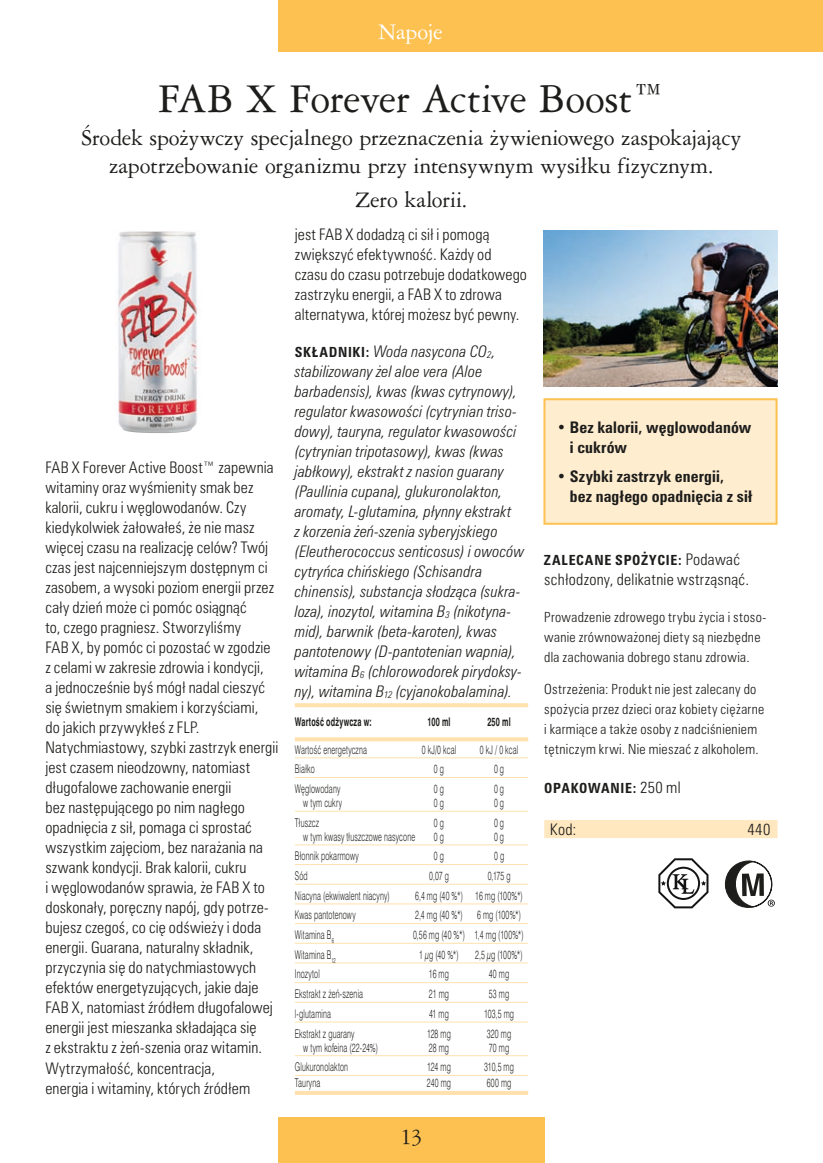
<style>
.page{position:relative;width:823px;height:1163px;background:#fff}
.page>*{position:absolute;margin:0;border:0;box-sizing:border-box;transform-origin:0 0}
.t1{font:44px "American Garamond PL";letter-spacing:-.01em;color:#1d1d1b}
.t2{font:24px/28px "American Garamond PL";letter-spacing:-.01em;color:#1d1d1b;text-align:center}
.t3{font:24px "American Garamond PL";letter-spacing:-.015em;color:#fff}
.t4{font:300 condensed 16px/20px "Zurich PL";letter-spacing:.005em;color:#1d1d1b}
.t5{font:italic 300 condensed 16px/20px "Zurich PL";letter-spacing:.015em;color:#1d1d1b}
.t6{font:700 condensed 16px/20px "Zurich PL";letter-spacing:.01em;color:#1d1d1b}
.t7{font:300 condensed 14px/20px "Zurich PL";letter-spacing:.02em;color:#1d1d1b}
.t8{font:700 condensed 14px "Zurich PL";letter-spacing:.05em;color:#1d1d1b}
.t9{font:300 12px "Swiss 721 PL";letter-spacing:.02em;color:#1d1d1b;scale:.6 1}
.t10{font:700 12px "Swiss 721 PL";letter-spacing:.03em;color:#1d1d1b;scale:.6 1}
.s1{font-size:40px}
.s2{font-weight:700;font-style:normal;font-size:14px}
.s3{font-size:9.6px}
.s4{font-weight:300;font-size:16px}
</style>
<div class="page">
<div style="left:278px;top:0;width:544px;height:51px;background:#fcc150"></div>
<div style="left:278px;top:1117px;width:266px;height:45px;background:#fcc150"></div>
<svg style="left:294px;top:703px;width:234px;height:4px"></svg>
<svg style="left:294px;top:737px;width:234px;height:4px"></svg>
<hr style="left:294px;top:757px;width:234px;height:1px;background:#ffe1ae">
<hr style="left:294px;top:776px;width:234px;height:1px;background:#ffe1ae">
<hr style="left:294px;top:810px;width:234px;height:1px;background:#ffe1ae">
<hr style="left:294px;top:844px;width:234px;height:1px;background:#ffe1ae">
<hr style="left:294px;top:863px;width:234px;height:1px;background:#ffe1ae">
<hr style="left:294px;top:883px;width:234px;height:1px;background:#ffe1ae">
<hr style="left:294px;top:903px;width:234px;height:1px;background:#ffe1ae">
<hr style="left:294px;top:922px;width:234px;height:1px;background:#ffe1ae">
<hr style="left:294px;top:942px;width:234px;height:1px;background:#ffe1ae">
<hr style="left:294px;top:962px;width:234px;height:1px;background:#ffe1ae">
<hr style="left:294px;top:981px;width:234px;height:1px;background:#ffe1ae">
<hr style="left:294px;top:1001px;width:234px;height:1px;background:#ffe1ae">
<hr style="left:294px;top:1021px;width:234px;height:1px;background:#ffe1ae">
<hr style="left:294px;top:1055px;width:234px;height:1px;background:#ffe1ae">
<hr style="left:294px;top:1074px;width:234px;height:1px;background:#ffe1ae">
<svg style="left:294px;top:1091px;width:234px;height:3px"></svg>
<div style="left:544px;top:820px;width:233px;height:18px;background:#ffe7bf"></div>
<img style="left:543px;top:230px;width:234px;height:156px">
<img style="left:117px;top:231px;width:81px;height:202px">
<div style="left:544px;top:399px;width:232px;height:124px;background:#ffedd0"></div>
<div style="left:543px;top:398px;width:234px;height:126px;border:2px solid #fcc150"></div>
<svg style="left:724px;top:860px;width:50px;height:48px"></svg>
<svg style="left:658px;top:858px;width:50px;height:50px"></svg>
<h2 class="t3" style="left:378px;top:18px;width:66px">Napoje</h2>
<h1 class="t1" style="left:158px;top:73px;width:507px">FAB X Forever Active Boost<span class="s1">™</span></h1>
<h2 class="t2" style="left:81px;top:123px;width:661px">Ârodek spo˝ywczy specjalnego przeznaczenia ˝ywieniowego zaspokajajàcy zapotrzebowanie organizmu przy intensywnym wysiłku fizycznym.</h2>
<h2 class="t2" style="left:355px;top:185px;width:113px">Zero kalorii.</h2>
<p class="t4" style="left:45px;top:457px;width:234px">FAB X Forever Active Boost™ zapewnia witaminy oraz wyÊmienity smak bez kalorii, cukru i w´glowodanów. Czy kiedykolwiek ˝ałowałeÊ, ˝e nie masz wi´cej czasu na realizacj´ celów? Twój czas jest najcenniejszym dost´pnym ci zasobem, a wysoki poziom energii przez cały dzieƒ mo˝e ci pomóc osiàgnàç<br>to, czego pragniesz. StworzyliÊmy<br>FAB X, by pomóc ci pozostaç w zgodzie z celami w zakresie zdrowia i kondycji,<br>a jednoczeÊnie byÊ mógł nadal cieszyç si´ Êwietnym smakiem i korzyÊciami,<br>do jakich przywykłeÊ z FLP.<br>Natychmiastowy, szybki zastrzyk energii jest czasem nieodzowny, natomiast długofalowe zachowanie energii<br>bez nast´pujàcego po nim nagłego opadni´cia z sił, pomaga ci sprostaç wszystkim zaj´ciom, bez nara˝ania na szwank kondycji. Brak kalorii, cukru<br>i w´glowodanów sprawia, ˝e FAB X to doskonały, por´czny napój, gdy potrze&shy;bujesz czegoÊ, co ci´ odÊwie˝y i doda energii. Guarana, naturalny składnik, przyczynia si´ do natychmiastowych efektów energetyzujàcych, jakie daje FAB X, natomiast êródłem długofalowej energii jest mieszanka składajàca si´<br>z ekstraktu z ˝eƒ-szenia oraz witamin.<br>WytrzymałoÊç, koncentracja,<br>energia i witaminy, których êródłem</p>
<p class="t4" style="left:294px;top:224px;width:233px">jest FAB X dodadzà ci sił i pomogà zwi´kszyç efektywnoÊç. Ka˝dy od czasu do czasu potrzebuje dodatkowego zastrzyku energii, a FAB X to zdrowa alternatywa, której mo˝esz byç pewny.</p>
<p class="t5" style="left:294px;top:341px;width:231px"><span class="s2">SK¸ADNIKI:</span> Woda nasycona CO<sub>2</sub>, stabilizowany ˝el aloe vera (Aloe barbadensis), kwas (kwas cytrynowy), regulator kwasowoÊci (cytrynian triso&shy;dowy), tauryna, regulator kwasowoÊci (cytrynian tripotasowy), kwas (kwas jabłkowy), ekstrakt z nasion guarany (Paullinia cupana), glukuronolakton, aromaty, L-glutamina, płynny ekstrakt<br>z korzenia ˝eƒ-szenia syberyjskiego (Eleutherococcus senticosus) i owoców cytryƒca chiƒskiego (Schisandra chinensis), substancja słodzàca (sukra&shy;loza), inozytol, witamina B<sub>3</sub> (nikotyna&shy;mid), barwnik (beta-karoten), kwas pantotenowy (D-pantotenian wapnia), witamina B<span class="s3">6</span> (chlorowodorek pirydoksy&shy;ny), witamina B<span class="s3">12</span> (cyjanokobalamina).</p>
<p class="t10" style="left:294px;top:714px;width:129px">WartoÊç od˝ywcza w:</p>
<p class="t10" style="left:427px;top:714px;width:40px">100 ml</p>
<p class="t10" style="left:487px;top:714px;width:41px">250 ml</p>
<p class="t9" style="left:294px;top:742px;width:122px">WartoÊç energetyczna</p>
<p class="t9" style="left:421px;top:742px;width:59px">0 kJ/0 kcal</p>
<p class="t9" style="left:479px;top:742px;width:65px">0 kJ / 0 kcal</p>
<p class="t9" style="left:295px;top:761px;width:35px">Białko</p>
<p class="t9" style="left:433px;top:761px;width:18px">0 g</p>
<p class="t9" style="left:493px;top:761px;width:18px">0 g</p>
<p class="t9" style="left:295px;top:781px;width:77px">W´glowodany</p>
<p class="t9" style="left:433px;top:781px;width:18px">0 g</p>
<p class="t9" style="left:493px;top:781px;width:18px">0 g</p>
<p class="t9" style="left:303px;top:795px;width:66px">w tym cukry</p>
<p class="t9" style="left:433px;top:795px;width:18px">0 g</p>
<p class="t9" style="left:493px;top:795px;width:18px">0 g</p>
<p class="t9" style="left:295px;top:815px;width:42px">Tłuszcz</p>
<p class="t9" style="left:433px;top:815px;width:18px">0 g</p>
<p class="t9" style="left:493px;top:815px;width:18px">0 g</p>
<p class="t9" style="left:303px;top:829px;width:188px">w tym kwasy tłuszczowe nasycone</p>
<p class="t9" style="left:433px;top:829px;width:18px">0 g</p>
<p class="t9" style="left:493px;top:829px;width:18px">0 g</p>
<p class="t9" style="left:295px;top:848px;width:108px">Błonnik pokarmowy</p>
<p class="t9" style="left:433px;top:848px;width:18px">0 g</p>
<p class="t9" style="left:493px;top:848px;width:18px">0 g</p>
<p class="t9" style="left:295px;top:868px;width:23px">Sód</p>
<p class="t9" style="left:429px;top:868px;width:35px">0,07 g</p>
<p class="t9" style="left:487px;top:868px;width:40px">0,175 g</p>
<p class="t9" style="left:295px;top:888px;width:160px">Niacyna (ekwiwalent niacyny)</p>
<p class="t9" style="left:415px;top:888px;width:181px">6,4 mg (40 %*) 16 mg (100%*)</p>
<p class="t9" style="left:295px;top:907px;width:103px">Kwas pantotenowy</p>
<p class="t9" style="left:415px;top:907px;width:178px">2,4 mg (40 %*) 6 mg (100%*)</p>
<p class="t9" style="left:295px;top:927px;width:67px">Witamina B<sub>6</sub></p>
<p class="t9" style="left:413px;top:927px;width:186px">0,56 mg (40 %*) 1,4 mg (100%*)</p>
<p class="t9" style="left:294px;top:947px;width:70px">Witamina B<sub>12</sub></p>
<p class="t9" style="left:419px;top:947px;width:68px">1 µg (40 %*)</p>
<p class="t9" style="left:475px;top:947px;width:81px">2,5 µg (100%*)</p>
<p class="t9" style="left:294px;top:966px;width:43px">Inozytol</p>
<p class="t9" style="left:429px;top:966px;width:35px">16 mg</p>
<p class="t9" style="left:488px;top:966px;width:35px">40 mg</p>
<p class="t9" style="left:294px;top:986px;width:115px">Ekstrakt z ˝eƒ-szenia</p>
<p class="t9" style="left:428px;top:986px;width:35px">21 mg</p>
<p class="t9" style="left:488px;top:986px;width:35px">53 mg</p>
<p class="t9" style="left:294px;top:1006px;width:62px">l-glutamina</p>
<p class="t9" style="left:429px;top:1006px;width:35px">41 mg</p>
<p class="t9" style="left:483px;top:1006px;width:52px">103,5 mg</p>
<p class="t9" style="left:294px;top:1025px;width:101px">Ekstrakt z guarany</p>
<p class="t9" style="left:427px;top:1025px;width:41px">128 mg</p>
<p class="t9" style="left:486px;top:1025px;width:42px">320 mg</p>
<p class="t9" style="left:303px;top:1039px;width:126px">w tym kofeina (22-24%)</p>
<p class="t9" style="left:428px;top:1039px;width:35px">28 mg</p>
<p class="t9" style="left:488px;top:1039px;width:35px">70 mg</p>
<p class="t9" style="left:295px;top:1059px;width:90px">Glukuronolakton</p>
<p class="t9" style="left:427px;top:1059px;width:41px">124 mg</p>
<p class="t9" style="left:484px;top:1059px;width:51px">310,5 mg</p>
<p class="t9" style="left:295px;top:1075px;width:44px">Tauryna</p>
<p class="t9" style="left:426px;top:1075px;width:42px">240 mg</p>
<p class="t9" style="left:486px;top:1075px;width:42px">600 mg</p>
<h2 class="t2" style="left:400px;top:1121px;width:24px">13</h2>
<p class="t6" style="left:569px;top:417px;width:183px;text-indent:-13px">• Bez kalorii, w´glowodanów i cukrów</p>
<p class="t6" style="left:569px;top:466px;width:184px;text-indent:-13px">• Szybki zastrzyk energii,<br>bez nagłego opadni´cia z sił</p>
<p class="t8" style="left:544px;top:551px;width:197px">ZALECANE SPO˚YCIE: <span class="s4">Podawaç</span></p>
<p class="t4" style="left:544px;top:569px;width:206px">schłodzony, delikatnie wstrzàsnàç.</p>
<p class="t7" style="left:544px;top:607px;width:223px">Prowadzenie zdrowego trybu ˝ycia i stoso&shy;wanie zrównowa˝onej diety sà niezb´dne dla zachowania dobrego stanu zdrowia.</p>
<p class="t7" style="left:544px;top:678px;width:221px">Ostrze˝enia: Produkt nie jest zalecany do spo˝ycia przez dzieci oraz kobiety ci´˝arne i karmiàce a tak˝e osoby z nadciÊnieniem t´tniczym krwi. Nie mieszaç z alkoholem.</p>
<p class="t8" style="left:544px;top:779px;width:138px">OPAKOWANIE: <span class="s4">250 ml</span></p>
<p class="t4" style="left:549px;top:819px;width:28px">Kod:</p>
<p class="t4" style="left:747px;top:819px;width:25px">440</p>
</div>
